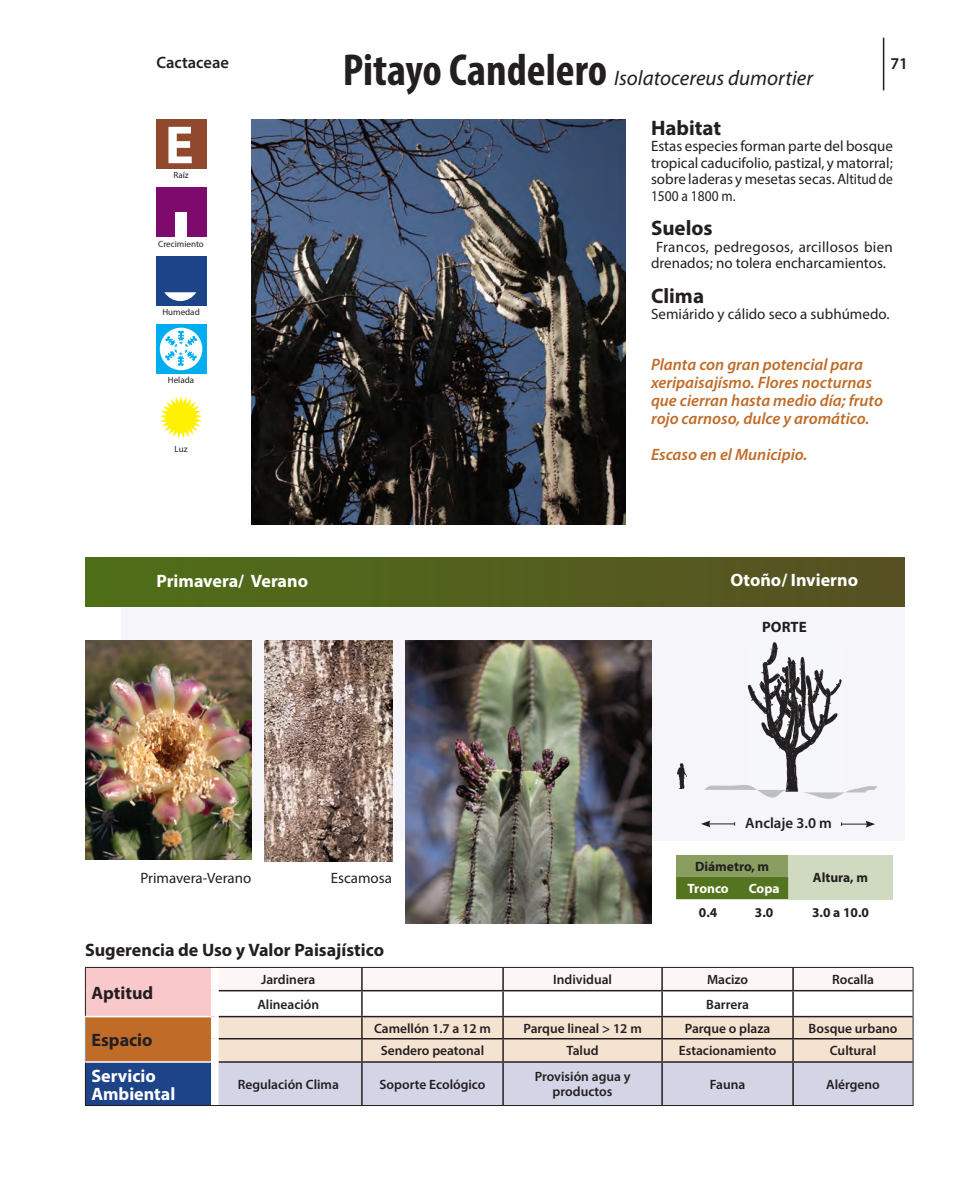
<style>
.page{position:relative;width:978px;height:1191px;background:#fff}
.page>*{position:absolute;margin:0;border:0;box-sizing:border-box;transform-origin:0 0}
.t1{font:700 54px "Myriad Pro";color:#fff}
.t2{font:italic 21px "Myriad Pro";color:#231f20}
.t3{font:700 21px "Myriad Pro";color:#231f20}
.t4{font:700 18px/18px "Myriad Pro";color:#fff}
.t5{font:700 18px "Myriad Pro";color:#231f20}
.t6{font:italic 600 16.5px/18px "Myriad Pro";color:#c06c28}
.t7{font:600 16.5px "Myriad Pro";color:#231f20}
.t8{font:15px/16.5px "Myriad Pro";color:#231f20;text-align:justify}
.t9{font:600 15px "Myriad Pro";color:#231f20}
.t10{font:700 15px "Myriad Pro";color:#231f20}
.t11{font:600 13.5px/15px "Myriad Pro";color:#231f20;text-align:center}
.t12{font:700 13.5px "Myriad Pro";color:#231f20}
.t13{font:700 13.5px "Myriad Pro";letter-spacing:-.005em;color:#fff}
.t14{font:9px "Myriad Pro";color:#231f20}
.s1{font-weight:700;font-style:normal;font-stretch:condensed;font-size:45px}
</style>
<div class="page">
<div style="left:122px;top:600px;width:783px;height:241px;background:#f5f5fa"></div>
<img style="left:747px;top:642px;width:94px;height:142px">
<div style="left:85px;top:557px;width:820px;height:49px;background:linear-gradient(to right,#4f6f18,#575123)"></div>
<img style="left:85px;top:640px;width:166px;height:219px">
<img style="left:264px;top:640px;width:128px;height:221px">
<div style="left:676px;top:855px;width:112px;height:22px;background:#8a9e62"></div>
<div style="left:788px;top:855px;width:105px;height:44px;background:#d0dac0"></div>
<div style="left:676px;top:877px;width:112px;height:22px;background:#55741f"></div>
<svg style="left:701px;top:820px;width:34px;height:7px"></svg>
<svg style="left:841px;top:820px;width:34px;height:7px"></svg>
<img style="left:251px;top:119px;width:374px;height:406px">
<img style="left:677px;top:763px;width:9px;height:25px">
<div style="left:85px;top:967px;width:130px;height:49px;background:#f9c8cb"></div>
<div style="left:85px;top:1016px;width:130px;height:46px;background:#c06c28"></div>
<div style="left:85px;top:1062px;width:130px;height:43px;background:#1d4389"></div>
<div style="left:211px;top:967px;width:8px;height:23px;background:#fff"></div>
<div style="left:211px;top:990px;width:8px;height:26px;background:#fff"></div>
<div style="left:211px;top:1016px;width:8px;height:22px;background:#fff"></div>
<div style="left:211px;top:1038px;width:8px;height:24px;background:#fff"></div>
<div style="left:211px;top:1062px;width:8px;height:43px;background:#fff"></div>
<hr style="left:85px;top:1015px;width:126px;height:2px;background:#fff">
<hr style="left:85px;top:1061px;width:126px;height:1px;background:#fff">
<hr style="left:85px;top:967px;width:130px;height:1px;background:#231f20">
<svg style="left:85px;top:967px;width:1px;height:94px"></svg>
<svg style="left:215px;top:967px;width:699px;height:138px"></svg>
<hr style="left:85px;top:1062px;width:1px;height:43px;background:#231f20">
<hr style="left:913px;top:1062px;width:1px;height:43px;background:#231f20">
<hr style="left:85px;top:1105px;width:130px;height:1px;background:#231f20">
<hr style="left:215px;top:1105px;width:147px;height:1px;background:#231f20">
<hr style="left:362px;top:1105px;width:141px;height:1px;background:#231f20">
<hr style="left:503px;top:1105px;width:159px;height:1px;background:#231f20">
<hr style="left:662px;top:1105px;width:131px;height:1px;background:#231f20">
<hr style="left:793px;top:1105px;width:120px;height:1px;background:#231f20">
<img style="left:406px;top:640px;width:245px;height:283px">
<svg style="left:704px;top:784px;width:173px;height:15px"></svg>
<div style="left:156px;top:187px;width:50px;height:50px;background:#7e0a6d"></div>
<div style="left:175px;top:212px;width:11px;height:25px;background:#fff"></div>
<div style="left:156px;top:119px;width:50px;height:49px;background:#90492c"></div>
<div style="left:156px;top:256px;width:50px;height:49px;background:#1d4389"></div>
<div style="left:156px;top:324px;width:50px;height:49px;background:#00aeef"></div>
<svg style="left:160px;top:328px;width:42px;height:42px"></svg>
<svg style="left:160px;top:396px;width:42px;height:42px"></svg>
<svg style="left:164px;top:292px;width:32px;height:9px"></svg>
<hr style="left:883px;top:38px;width:1px;height:52px;background:#231f20">
<p class="t7" style="left:156px;top:52px;width:74px">Cactaceae</p>
<h1 class="t1" style="left:165px;top:110px;width:30px">E</h1>
<p class="t14" style="left:173px;top:170px;width:17px">Raíz</p>
<p class="t14" style="left:158px;top:238px;width:47px">Crecimiento</p>
<p class="t14" style="left:162px;top:306px;width:39px">Humedad</p>
<p class="t14" style="left:168px;top:375px;width:28px">Helada</p>
<p class="t14" style="left:175px;top:443px;width:14px">Luz</p>
<h2 class="t2" style="left:343px;top:65px;width:472px"><span class="s1">Pitayo Candelero</span> Isolatocereus dumortier</h2>
<p class="t7" style="left:890px;top:53px;width:19px">71</p>
<h2 class="t3" style="left:651px;top:114px;width:72px">Habitat</h2>
<p class="t8" style="left:651px;top:138px;width:243px">Estas especies forman parte del bosque tropical caducifolio, pastizal, y matorral; sobre laderas y mesetas secas. Altitud de 1500 a 1800 m.</p>
<h2 class="t3" style="left:651px;top:215px;width:63px">Suelos</h2>
<p class="t8" style="left:651px;top:238px;width:243px;text-align:center">Francos, pedregosos, arcillosos bien drenados; no tolera encharcamientos.</p>
<h2 class="t3" style="left:651px;top:282px;width:55px">Clima</h2>
<p class="t8" style="left:651px;top:306px;width:240px">Semiárido y cálido seco a subhúmedo.</p>
<p class="t6" style="left:651px;top:355px;width:233px">Planta con gran potencial para xeripaisajísmo. Flores nocturnas que cierran hasta medio día; fruto rojo carnoso, dulce y aromático.</p>
<p class="t6" style="left:651px;top:445px;width:158px">Escaso en el Municipio.</p>
<p class="t4" style="left:156px;top:571px;width:153px">Primavera/ Verano</p>
<p class="t4" style="left:730px;top:570px;width:129px">Otoño/ Invierno</p>
<p class="t10" style="left:762px;top:617px;width:46px">PORTE</p>
<p class="t8" style="left:140px;top:869px;width:112px">Primavera-Verano</p>
<p class="t8" style="left:331px;top:869px;width:63px">Escamosa</p>
<p class="t9" style="left:745px;top:813px;width:88px">Anclaje 3.0 m</p>
<p class="t12" style="left:695px;top:857px;width:76px">Diámetro, m</p>
<p class="t12" style="left:813px;top:868px;width:57px">Altura, m</p>
<p class="t13" style="left:688px;top:880px;width:43px">Tronco</p>
<p class="t13" style="left:749px;top:880px;width:32px">Copa</p>
<p class="t12" style="left:699px;top:903px;width:20px">0.4</p>
<p class="t12" style="left:755px;top:903px;width:20px">3.0</p>
<p class="t12" style="left:812px;top:903px;width:59px">3.0 a 10.0</p>
<p class="t5" style="left:85px;top:938px;width:301px">Sugerencia de Uso y Valor Paisajístico</p>
<p class="t5" style="left:91px;top:981px;width:63px">Aptitud</p>
<p class="t11" style="left:261px;top:971px;width:56px">Jardinera</p>
<p class="t11" style="left:553px;top:971px;width:60px">Individual</p>
<p class="t11" style="left:707px;top:971px;width:43px">Macizo</p>
<p class="t11" style="left:832px;top:971px;width:44px">Rocalla</p>
<p class="t11" style="left:257px;top:996px;width:63px">Alineación</p>
<p class="t11" style="left:706px;top:996px;width:44px">Barrera</p>
<p class="t5" style="left:91px;top:1028px;width:63px">Espacio</p>
<p class="t11" style="left:374px;top:1020px;width:118px">Camellón 1.7 a 12 m</p>
<p class="t11" style="left:523px;top:1020px;width:120px">Parque lineal &gt; 12 m</p>
<p class="t11" style="left:685px;top:1020px;width:87px">Parque o plaza</p>
<p class="t11" style="left:809px;top:1020px;width:90px">Bosque urbano</p>
<p class="t11" style="left:381px;top:1043px;width:105px">Sendero peatonal</p>
<p class="t11" style="left:567px;top:1043px;width:34px">Talud</p>
<p class="t11" style="left:679px;top:1043px;width:99px">Estacionamiento</p>
<p class="t11" style="left:830px;top:1043px;width:48px">Cultural</p>
<p class="t4" style="left:91px;top:1065px;width:85px">Servicio<br>Ambiental</p>
<p class="t11" style="left:238px;top:1076px;width:103px">Regulación Clima</p>
<p class="t11" style="left:379px;top:1076px;width:107px">Soporte Ecológico</p>
<p class="t11" style="left:535px;top:1069px;width:97px">Provisión agua y productos</p>
<p class="t11" style="left:710px;top:1076px;width:37px">Fauna</p>
<p class="t11" style="left:826px;top:1076px;width:55px">Alérgeno</p>
</div>
